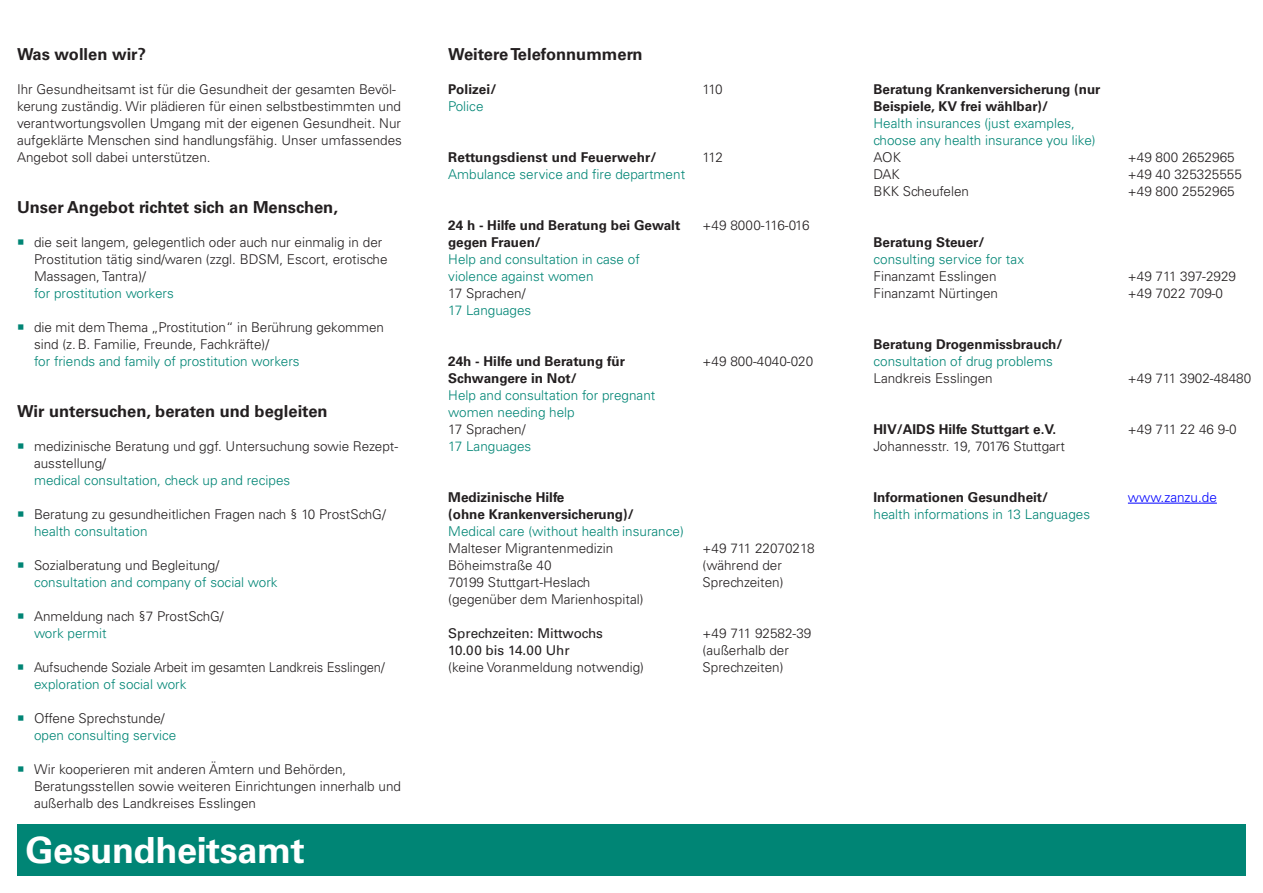
<style>
.page{position:relative;width:1263px;height:893px;background:#fff}
.page>*{position:absolute;margin:0;border:0;box-sizing:border-box;transform-origin:0 0}
.h1_li{font:700 36px "Univers LT Std";letter-spacing:-.01em;color:#fff}
.t1{font:700 16.5px "Univers LT Std";color:#231f20}
.t2{font:300 13.5px/17px "Univers LT Std";color:#231f20}
.t3{font:300 13.5px/17px "Univers LT Std";color:#008575}
.t4{font:700 13.5px/17px "Univers LT Std";color:#231f20}
.t5{font:300 13.5px/17px "Univers LT Std";color:#231f20;scale:.96 1}
.t6{font:13.5px "Univers LT Std";color:#231f20}
.t7{font:300 13.5px "Univers LT Std";letter-spacing:-.025em;color:#231f20}
.t8{font:300 13.5px "Univers LT Std";color:#00f}
.s1{color:#008575}
.s2{color:#231f20}
</style>
<div class="page">
<div style="left:17px;top:825px;width:1229px;height:51px;background:#008575"></div>
<hr style="left:1128px;top:503px;width:89px;height:1px;background:#00f">
<p class="t1" style="left:17px;top:44px;width:130px">Was wollen wir?</p>
<p class="t2" style="left:17px;top:80px;width:386px">Ihr Gesundheitsamt ist für die Gesundheit der gesamten Bevöl&shy;kerung zuständig. Wir plädieren für einen selbstbestimmten und verantwortungsvollen Umgang mit der eigenen Gesundheit. Nur aufgeklärte Menschen sind handlungsfähig. Unser umfassendes Angebot soll dabei unterstützen.</p>
<p class="t1" style="left:17px;top:197px;width:322px">Unser Angebot richtet sich an Menschen,</p>
<p class="t2" style="left:34px;top:233px;width:355px">die seit langem, gelegentlich oder auch nur einmalig in der Prostitution tätig sind/waren (zzgl. BDSM, Escort, erotische Massagen, Tantra)/<br><span class="s1">for prostitution workers</span></p>
<p class="t2" style="left:34px;top:318px;width:351px">die mit dem Thema „Prostitution“ in Berührung gekommen sind (z.B. Familie, Freunde, Fachkräfte)/<br><span class="s1">for friends and family of prostitution workers</span></p>
<p class="t1" style="left:17px;top:401px;width:312px">Wir untersuchen, beraten und begleiten</p>
<p class="t2" style="left:34px;top:437px;width:366px">medizinische Beratung und ggf. Untersuchung sowie Rezept&shy;ausstellung/<br><span class="s1">medical consultation, check up and recipes</span></p>
<p class="t2" style="left:34px;top:505px;width:353px">Beratung zu gesundheitlichen Fragen nach § 10 ProstSchG/ <span class="s1">health consultation</span></p>
<p class="t3" style="left:34px;top:557px;width:245px"><span class="s2">Sozialberatung und Begleitung/ </span>consultation and company of social work</p>
<p class="t2" style="left:34px;top:608px;width:191px">Anmeldung nach §7 ProstSchG/ <span class="s1">work permit</span></p>
<p class="t5" style="left:34px;top:659px;width:367px">Aufsuchende Soziale Arbeit im gesamten Landkreis Esslingen/ <span class="s1">exploration of social work</span></p>
<p class="t3" style="left:34px;top:710px;width:144px"><span class="s2">Offene Sprechstunde/ </span>open consulting service</p>
<p class="t2" style="left:34px;top:761px;width:368px">Wir kooperieren mit anderen Ämtern und Behörden,<br>Beratungsstellen sowie weiteren Einrichtungen innerhalb und außerhalb des Landkreises Esslingen</p>
<p class="h1_li" style="left:26px;top:829px;width:281px">Gesundheitsamt</p>
<p class="t1" style="left:448px;top:44px;width:196px">Weitere Telefonnummern</p>
<p class="t4" style="left:448px;top:80px;width:50px">Polizei/</p>
<p class="t3" style="left:448px;top:97px;width:37px">Police</p>
<p class="t4" style="left:448px;top:148px;width:210px">Rettungsdienst und Feuerwehr/</p>
<p class="t3" style="left:448px;top:165px;width:238px">Ambulance service and fire department</p>
<p class="t4" style="left:448px;top:216px;width:234px">24 h - Hilfe und Beratung bei Gewalt gegen Frauen/</p>
<p class="t3" style="left:448px;top:250px;width:193px">Help and consultation in case of violence against women</p>
<p class="t2" style="left:448px;top:284px;width:79px">17 Sprachen/</p>
<p class="t3" style="left:448px;top:301px;width:85px">17 Languages</p>
<p class="t4" style="left:448px;top:353px;width:178px">24h - Hilfe und Beratung für</p>
<p class="t4" style="left:448px;top:370px;width:130px">Schwangere in Not/</p>
<p class="t3" style="left:448px;top:386px;width:209px">Help and consultation for pregnant women needing help</p>
<p class="t2" style="left:448px;top:420px;width:79px">17 Sprachen/</p>
<p class="t3" style="left:448px;top:437px;width:85px">17 Languages</p>
<p class="t4" style="left:448px;top:489px;width:187px">Medizinische Hilfe<br>(ohne Krankenversicherung)/</p>
<p class="t3" style="left:448px;top:523px;width:237px">Medical care (without health insurance)</p>
<p class="t2" style="left:448px;top:540px;width:167px">Malteser Migrantenmedizin</p>
<p class="t2" style="left:448px;top:557px;width:105px">Böheimstraße 40</p>
<p class="t2" style="left:448px;top:574px;width:144px">70199 Stuttgart-Heslach</p>
<p class="t2" style="left:448px;top:591px;width:197px">(gegenüber dem Marienhospital)</p>
<p class="t6" style="left:448px;top:625px;width:156px">Sprechzeiten: Mittwochs</p>
<p class="t6" style="left:448px;top:642px;width:123px">10.00 bis 14.00 Uhr</p>
<p class="t2" style="left:448px;top:659px;width:197px">(keine Voranmeldung notwendig)</p>
<p class="t2" style="left:703px;top:80px;width:21px">110</p>
<p class="t2" style="left:703px;top:148px;width:22px">112</p>
<p class="t7" style="left:703px;top:217px;width:108px">+49 8000-116-016</p>
<p class="t2" style="left:703px;top:352px;width:112px">+49 800-4040-020</p>
<p class="t2" style="left:703px;top:540px;width:113px">+49 711 22070218</p>
<p class="t2" style="left:703px;top:557px;width:82px">(während der<br>Sprechzeiten)</p>
<p class="t2" style="left:703px;top:625px;width:110px">+49 711 92582-39</p>
<p class="t2" style="left:703px;top:642px;width:88px">(außerhalb der<br>Sprechzeiten)</p>
<p class="t4" style="left:873px;top:80px;width:228px">Beratung Krankenversicherung (nur<br>Beispiele, KV frei wählbar)/</p>
<p class="t3" style="left:873px;top:114px;width:224px">Health insurances (just examples, choose any health insurance you like)</p>
<p class="t2" style="left:873px;top:148px;width:29px">AOK</p>
<p class="t2" style="left:873px;top:165px;width:28px">DAK</p>
<p class="t2" style="left:873px;top:182px;width:97px">BKK Scheufelen</p>
<p class="t4" style="left:873px;top:233px;width:113px">Beratung Steuer/</p>
<p class="t3" style="left:873px;top:250px;width:152px">consulting service for tax</p>
<p class="t2" style="left:873px;top:267px;width:125px">Finanzamt Esslingen</p>
<p class="t2" style="left:873px;top:284px;width:126px">Finanzamt Nürtingen</p>
<p class="t2" style="left:1128px;top:148px;width:108px">+49 800 2652965</p>
<p class="t2" style="left:1128px;top:165px;width:115px">+49 40 325325555</p>
<p class="t2" style="left:1128px;top:182px;width:108px">+49 800 2552965</p>
<p class="t2" style="left:1128px;top:267px;width:110px">+49 711 397-2929</p>
<p class="t2" style="left:1128px;top:284px;width:97px">+49 7022 709-0</p>
<p class="t4" style="left:873px;top:336px;width:190px">Beratung Drogenmissbrauch/</p>
<p class="t3" style="left:873px;top:352px;width:181px">consultation of drug problems</p>
<p class="t2" style="left:873px;top:369px;width:121px">Landkreis Esslingen</p>
<p class="t2" style="left:1128px;top:369px;width:125px">+49 711 3902-48480</p>
<p class="t4" style="left:873px;top:421px;width:184px">HIV/AIDS Hilfe Stuttgart e.V.</p>
<p class="t2" style="left:873px;top:437px;width:193px">Johannesstr. 19, 70176 Stuttgart</p>
<p class="t2" style="left:1128px;top:420px;width:110px">+49 711 22 46 9-0</p>
<p class="t4" style="left:873px;top:489px;width:176px">Informationen Gesundheit/</p>
<p class="t3" style="left:873px;top:505px;width:218px">health informations in 13 Languages</p>
<p class="t8" style="left:1128px;top:489px;width:90px">www.zanzu.de</p>
</div>
